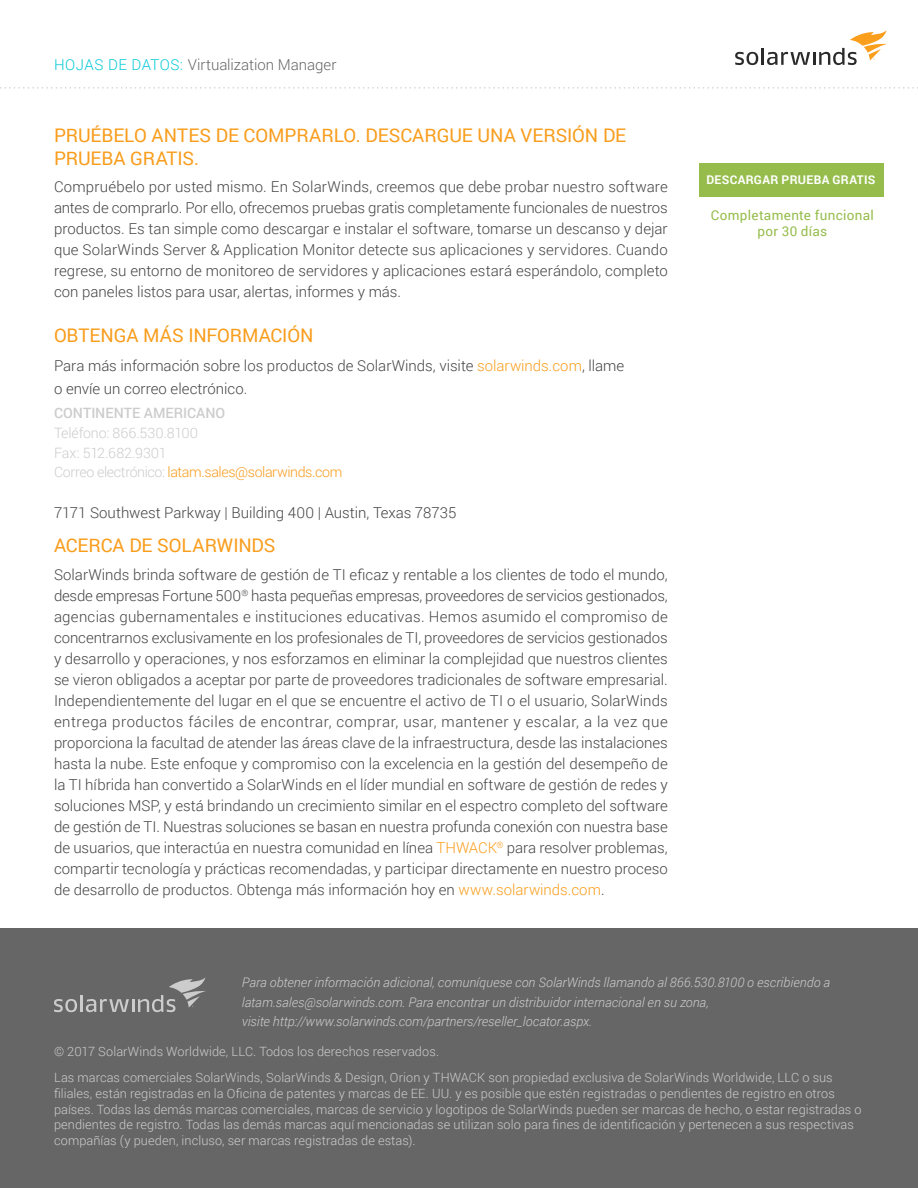
<style>
.page{position:relative;width:918px;height:1188px;background:#fff}
.page>*{position:absolute;margin:0;border:0;box-sizing:border-box;transform-origin:0 0}
.Section_Headline{font:18.75px/22.5px "Roboto";letter-spacing:-.005em;color:#f99d1c}
.Body_Copy{font:300 15px/21px "Roboto";color:#444;text-align:justify}
.t1{font:300 15px "Roboto";color:#666}
.Contact_Info{font:300 14.25px "Roboto";letter-spacing:-.025em;color:#f89c1f}
.Contact_Info-2{font:300 14.25px "Roboto";letter-spacing:-.005em;color:#ccc}
.Contact_Info-3{font:500 14.25px "Roboto";color:#ccc}
.Sidebar_CTA{font:13.5px/16.2px "Roboto";letter-spacing:.025em;color:#96bd4c;text-align:center}
.Footer_Contact_Info{font:italic 300 13.2px/19.5px "Roboto";color:#ccc}
.t2{font:300 12.75px/15.8px "Roboto";letter-spacing:.005em;color:#ccc}
.t3{font:700 12px "Roboto";letter-spacing:.025em;color:#fff}
.s1{color:#04c9d7}
.s2{color:#f99d1c}
.s3{color:#ccc}
</style>
<div class="page">
<svg style="left:735px;top:52px;width:23px;height:13px"></svg>
<hr style="left:761px;top:48px;width:3px;height:17px;background:#2a2a2a">
<svg style="left:767px;top:30px;width:120px;height:35px"></svg>
<svg style="left:0;top:87px;width:918px;height:2px"></svg>
<div style="left:0;top:929px;width:918px;height:259px;background:#666"></div>
<svg style="left:54px;top:999px;width:23px;height:13px"></svg>
<hr style="left:80px;top:995px;width:3px;height:17px;background:#ccc">
<svg style="left:86px;top:977px;width:120px;height:35px"></svg>
<div style="left:699px;top:163px;width:185px;height:34px;background:#96bd4c"></div>
<p class="t1" style="left:54px;top:54px;width:284px"><span class="s1">HOJAS DE DATOS:</span> Virtualization Manager</p>
<p class="Section_Headline" style="left:54px;top:124px;width:574px">PRUÉBELO ANTES DE COMPRARLO. DESCARGUE UNA VERSIÓN DE<br>PRUEBA GRATIS.</p>
<p class="Body_Copy" style="left:54px;top:176px;width:615px">Compruébelo por usted mismo. En SolarWinds, creemos que debe probar nuestro software antes de comprarlo. Por ello, ofrecemos pruebas gratis completamente funcionales de nuestros productos. Es tan simple como descargar e instalar el software, tomarse un descanso y dejar que SolarWinds Server &amp; Application Monitor detecte sus aplicaciones y servidores. Cuando regrese, su entorno de monitoreo de servidores y aplicaciones estará esperándolo, completo con paneles listos para usar, alertas, informes y más.</p>
<p class="Section_Headline" style="left:54px;top:323px;width:261px">OBTENGA MÁS INFORMACIÓN</p>
<p class="Body_Copy" style="left:54px;top:354px;width:572px;line-height:22.5px">Para más información sobre los productos de SolarWinds, visite <span class="s2">solarwinds.com</span>, llame o envíe un correo electrónico.</p>
<p class="Contact_Info-3" style="left:54px;top:403px;width:173px">CONTINENTE AMERICANO</p>
<p class="Contact_Info-2" style="left:54px;top:423px;width:146px">Teléfono: 866.530.8100</p>
<p class="Contact_Info-2" style="left:54px;top:443px;width:114px">Fax: 512.682.9301</p>
<p class="Contact_Info" style="left:54px;top:463px;width:290px"><span class="s3">Correo electrónico:</span> latam.sales@solarwinds.com</p>
<p class="Body_Copy" style="left:54px;top:502px;width:404px">7171 Southwest Parkway | Building 400 | Austin, Texas 78735</p>
<p class="Section_Headline" style="left:54px;top:533px;width:223px">ACERCA DE SOLARWINDS</p>
<p class="Body_Copy" style="left:54px;top:564px;width:615px">SolarWinds brinda software de gestión de TI eficaz y rentable a los clientes de todo el mundo, desde empresas Fortune 500<sup>®</sup> hasta pequeñas empresas, proveedores de servicios gestionados, agencias gubernamentales e instituciones educativas. Hemos asumido el compromiso de concentrarnos exclusivamente en los profesionales de TI, proveedores de servicios gestionados y desarrollo y operaciones, y nos esforzamos en eliminar la complejidad que nuestros clientes se vieron obligados a aceptar por parte de proveedores tradicionales de software empresarial.<br>Independientemente del lugar en el que se encuentre el activo de TI o el usuario, SolarWinds entrega productos fáciles de encontrar, comprar, usar, mantener y escalar, a la vez que proporciona la facultad de atender las áreas clave de la infraestructura, desde las instalaciones hasta la nube. Este enfoque y compromiso con la excelencia en la gestión del desempeño de la TI híbrida han convertido a SolarWinds en el líder mundial en software de gestión de redes y soluciones MSP, y está brindando un crecimiento similar en el espectro completo del software de gestión de TI. Nuestras soluciones se basan en nuestra profunda conexión con nuestra base de usuarios, que interactúa en nuestra comunidad en línea <span class="s2">THWACK</span><sup>®</sup> para resolver problemas, compartir tecnología y prácticas recomendadas, y participar directamente en nuestro proceso de desarrollo de productos. Obtenga más información hoy en <span class="s2">www.solarwinds.com</span>.</p>
<p class="t3" style="left:706px;top:171px;width:170px">DESCARGAR PRUEBA GRATIS</p>
<p class="Sidebar_CTA" style="left:711px;top:206px;width:165px">Completamente funcional por 30 días</p>
<p class="Footer_Contact_Info" style="left:242px;top:972px;width:590px">Para obtener información adicional, comuníquese con SolarWinds llamando al 866.530.8100 o escribiendo a latam.sales@solarwinds.com. Para encontrar un distribuidor internacional en su zona,<br>visite http://www.solarwinds.com/partners/reseller_locator.aspx.</p>
<p class="t2" style="left:54px;top:1043px;width:387px">© 2017 SolarWinds Worldwide, LLC. Todos los derechos reservados.</p>
<p class="t2" style="left:54px;top:1069px;width:809px">Las marcas comerciales SolarWinds, SolarWinds &amp; Design, Orion y THWACK son propiedad exclusiva de SolarWinds Worldwide, LLC o sus filiales, están registradas en la Oficina de patentes y marcas de EE. UU. y es posible que estén registradas o pendientes de registro en otros países. Todas las demás marcas comerciales, marcas de servicio y logotipos de SolarWinds pueden ser marcas de hecho, o estar registradas o pendientes de registro. Todas las demás marcas aquí mencionadas se utilizan solo para fines de identificación y pertenecen a sus respectivas compañías (y pueden, incluso, ser marcas registradas de estas).</p>
</div>
